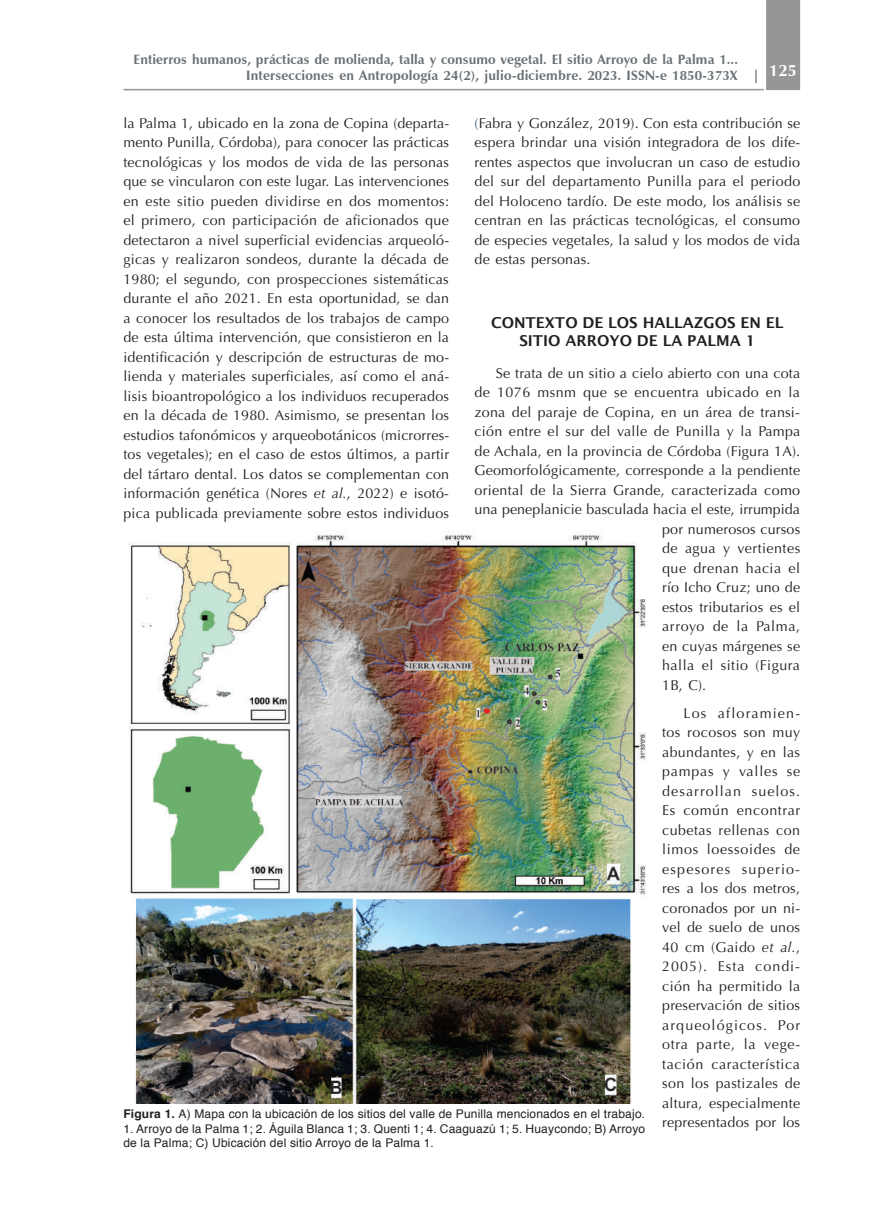
<style>
.page{position:relative;width:881px;height:1229px;background:#fff}
.page>*{position:absolute;margin:0;border:0;box-sizing:border-box;transform-origin:0 0}
.t1{font:700 16.5px "Zapf Humanist 601 BT";color:#fff}
.t2{font:600 15px/18px "Lucida Sans";color:#231f20;text-align:center}
.t3{font:14.25px/19.5px "Optima";letter-spacing:.015em;color:#231f20;text-align:justify}
.t4{font:14.25px "Optima";letter-spacing:.035em;color:#231f20}
.t5{font:14.25px "Optima";letter-spacing:.045em;color:#231f20}
.t6{font:700 13.5px/16.5px "Zapf Humanist 601 BT";letter-spacing:.005em;color:#697176;text-align:right}
.t7{font:12px/14.4px "Helvetica";letter-spacing:.015em;color:#231f20}
.s1{color:#1f4e79}
.s2{font-style:italic}
.s3{font-weight:700}
</style>
<div class="page">
<hr style="left:123px;top:89px;width:640px;height:1px;background:#969696">
<div style="left:766px;top:0;width:33px;height:90px;background:#969696"></div>
<img style="left:129px;top:534px;width:516px;height:570px">
<p class="t6" style="left:133px;top:51px;width:606px">Entierros humanos, prácticas de molienda, talla y consumo vegetal. El sitio Arroyo de la Palma 1...<br>Intersecciones en Antropología 24(2), julio-diciembre. 2023. ISSN-e 1850-373X</p>
<p class="t3" style="left:474px;top:114px;width:327px"><span class="s1">(</span>Fabra y González, 2019). Con esta contribución se espera brindar una visión integradora de los dife&shy;rentes aspectos que involucran un caso de estudio del sur del departamento Punilla para el periodo del Holoceno tardío. De este modo, los análisis se centran en las prácticas tecnológicas, el consumo de especies vegetales, la salud y los modos de vida de estas personas.</p>
<p class="t1" style="left:752px;top:60px;width:45px"><sub>|</sub> 125</p>
<p class="t3" style="left:123px;top:113px;width:327px">la Palma 1, ubicado en la zona de Copina (departa&shy;mento Punilla, Córdoba), para conocer las prácticas tecnológicas y los modos de vida de las personas que se vincularon con este lugar. Las intervenciones en este sitio pueden dividirse en dos momentos: el primero, con participación de aficionados que detectaron a nivel superficial evidencias arqueoló&shy;gicas y realizaron sondeos, durante la década de 1980; el segundo, con prospecciones sistemáticas durante el año 2021. En esta oportunidad, se dan a conocer los resultados de los trabajos de campo de esta última intervención, que consistieron en la identificación y descripción de estructuras de mo&shy;lienda y materiales superficiales, así como el aná&shy;lisis bioantropológico a los individuos recuperados en la década de 1980. Asimismo, se presentan los estudios tafonómicos y arqueobotánicos (microrres&shy;tos vegetales); en el caso de estos últimos, a partir del tártaro dental. Los datos se complementan con información genética (Nores <span class="s2">et al.</span>, 2022) e isotó&shy;pica publicada previamente sobre estos individuos</p>
<p class="t2" style="left:491px;top:313px;width:294px">CONTEXTO DE LOS HALLAZGOS EN EL<br>SITIO ARROYO DE LA PALMA 1</p>
<p class="t3" style="left:495px;top:363px;width:306px">Se trata de un sitio a cielo abierto con una cota</p>
<p class="t3" style="left:474px;top:383px;width:327px">de 1076 msnm que se encuentra ubicado en la</p>
<p class="t3" style="left:474px;top:402px;width:327px">zona del paraje de Copina, en un área de transi-</p>
<p class="t3" style="left:474px;top:422px;width:327px">ción entre el sur del valle de Punilla y la Pampa</p>
<p class="t3" style="left:474px;top:441px;width:327px">de Achala, en la provincia de Córdoba (Figura 1A).</p>
<p class="t3" style="left:474px;top:461px;width:327px">Geomorfológicamente, corresponde a la pendiente</p>
<p class="t3" style="left:474px;top:480px;width:327px">oriental de la Sierra Grande, caracterizada como</p>
<p class="t3" style="left:474px;top:500px;width:327px">una peneplanicie basculada hacia el este, irrumpida</p>
<p class="t3" style="left:662px;top:519px;width:139px">por numerosos cursos</p>
<p class="t4" style="left:662px;top:540px;width:139px">de agua y vertientes</p>
<p class="t4" style="left:662px;top:560px;width:139px">que drenan hacia el</p>
<p class="t3" style="left:662px;top:578px;width:139px">río Icho Cruz; uno de</p>
<p class="t3" style="left:662px;top:597px;width:139px">estos tributarios es el</p>
<p class="t5" style="left:662px;top:618px;width:139px">arroyo de la Palma,</p>
<p class="t3" style="left:662px;top:636px;width:139px">en cuyas márgenes se</p>
<p class="t4" style="left:662px;top:657px;width:139px">halla el sitio (Figura</p>
<p class="t3" style="left:662px;top:675px;width:46px">1B, C).</p>
<p class="t3" style="left:662px;top:703px;width:139px;text-indent:21px">Los afloramien&shy;tos rocosos son muy abundantes, y en las pampas y valles se desarrollan suelos.<br>Es común encontrar cubetas rellenas con limos loessoides de espesores superio&shy;res a los dos metros, coronados por un ni&shy;vel de suelo de unos 40 cm (Gaido <span class="s2">et al.</span>, 2005). Esta condi&shy;ción ha permitido la preservación de sitios arqueológicos. Por otra parte, la vege&shy;tación característica son los pastizales de altura, especialmente representados por los</p>
<p class="t7" style="left:123px;top:1107px;width:523px"><span class="s3">Figura 1.</span> A) Mapa con la ubicación de los sitios del valle de Punilla mencionados en el trabajo.</p>
<p class="t7" style="left:123px;top:1122px;width:523px">1. Arroyo de la Palma 1; 2. Águila Blanca 1; 3. Quenti 1; 4. Caaguazú 1; 5. Huaycondo; B) Arroyo de la Palma; C) Ubicación del sitio Arroyo de la Palma 1.</p>
</div>
